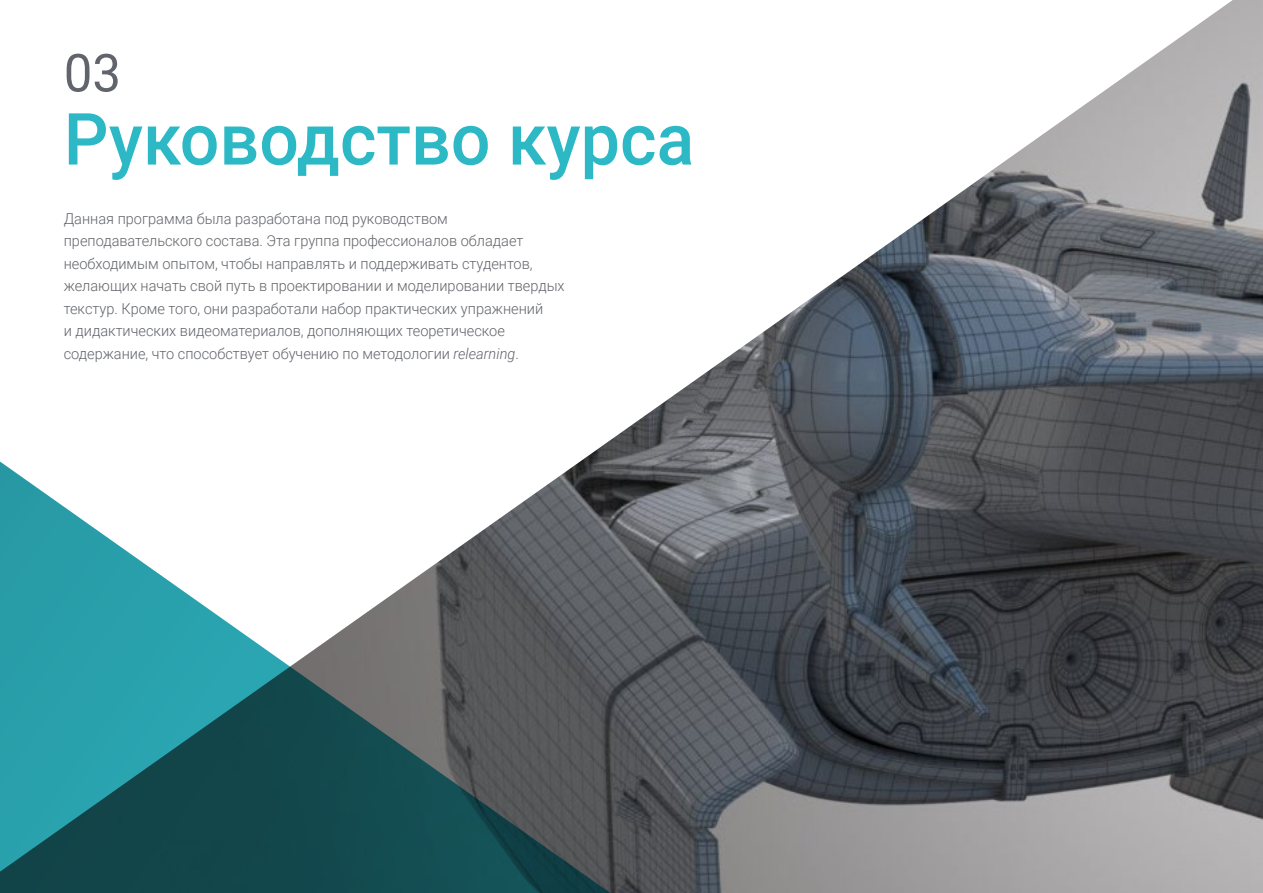
<style>
.page{position:relative;width:1263px;height:893px;background:#fff}
.page>*{position:absolute;margin:0;border:0;box-sizing:border-box;transform-origin:0 0}
.t1{font:500 72px "Roboto";color:#2db8c5}
.t2{font:52.5px "Roboto";color:#61646a}
.t3{font:300 15px/22.5px "Roboto";color:#61646a}
.s1{font-style:italic}
</style>
<div class="page">
<img style="left:602px;top:0;width:661px;height:893px">
<svg style="left:0;top:446px;width:640px;height:447px"></svg>
<h2 class="t2" style="left:64px;top:36px;width:59px">03</h2>
<h1 class="t1" style="left:64px;top:89px;width:632px">Руководство курса</h1>
<p class="t3" style="left:64px;top:207px;width:502px">Данная программа была разработана под руководством преподавательского состава. Эта группа профессионалов обладает необходимым опытом, чтобы направлять и поддерживать студентов, желающих начать свой путь в проектировании и моделировании твердых текстур. Кроме того, они разработали набор практических упражнений<br>и дидактических видеоматериалов, дополняющих теоретическое содержание, что способствует обучению по методологии <span class="s1">relearning</span>.</p>
</div>
